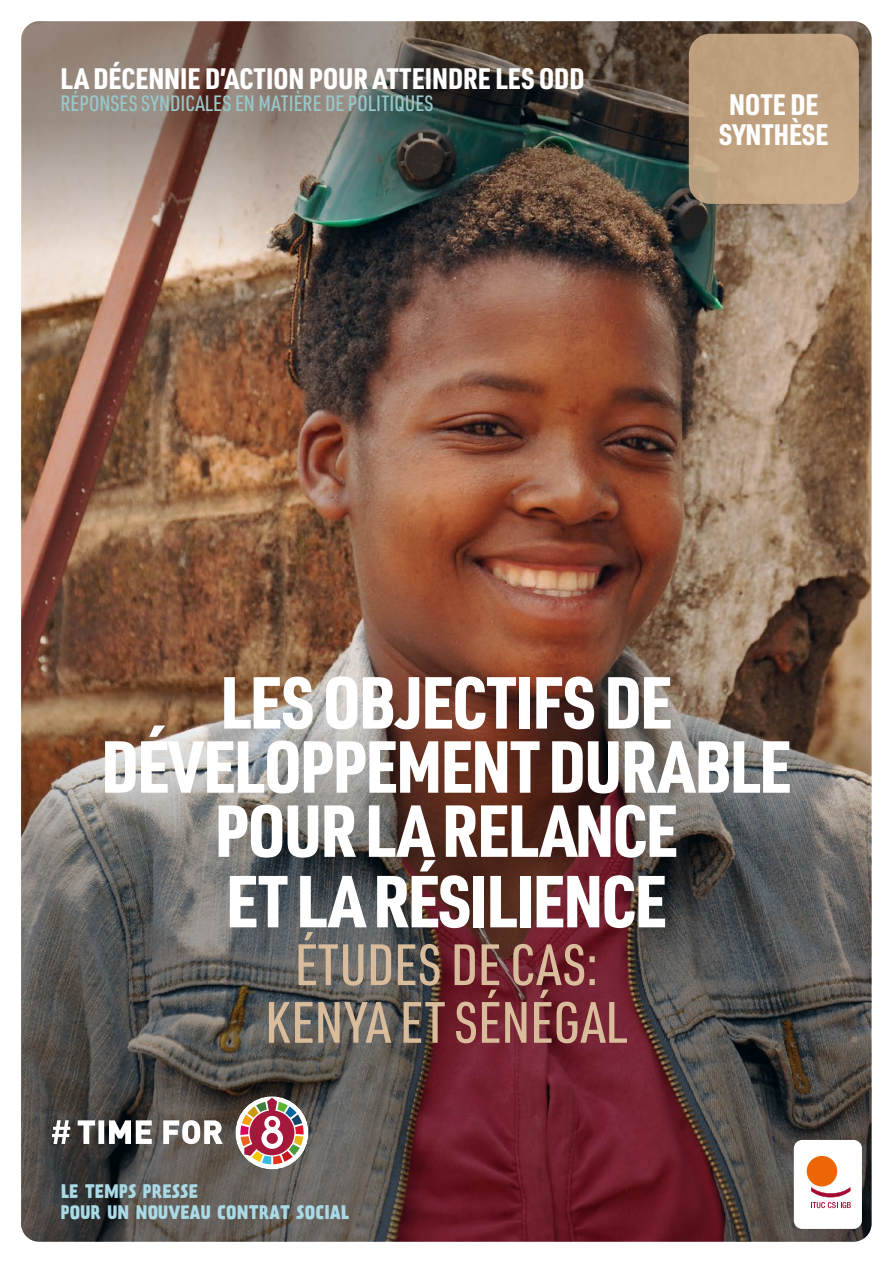
<style>
.page{position:relative;width:893px;height:1263px;background:#fff}
.page>*{position:absolute;margin:0;border:0;box-sizing:border-box;transform-origin:0 0}
.voetnoot{font:900 72px/64.1px "URWDIN Cond";letter-spacing:-.02em;color:#fff;text-align:center}
.voetnoot-2{font:500 57px "URWDIN Cond";color:#d8bc9c}
.voetnoot-3{font:900 29.1px/30px "URWDIN Cond";color:#fff;text-align:center}
.voetnoot-4{font:500 21.75px "URWDIN Cond";color:#98c8ca}
.t1{font:700 17.25px/20.5px "Prater Sans One";letter-spacing:.015em;color:#a9dae5}
</style>
<div class="page">
<img style="left:21px;top:21px;width:850px;height:1221px">
<img style="left:21px;top:657px;width:850px;height:585px;border-radius:18px">
<img style="left:21px;top:21px;width:851px;height:262px;border-radius:18px">
<svg style="left:235px;top:1096px;width:74px;height:73px"></svg>
<svg style="left:240px;top:1097px;width:64px;height:67px"></svg>
<svg style="left:52px;top:1120px;width:171px;height:24px"></svg>
<div style="left:794px;top:1140px;width:68px;height:89px;background:#fff;border-radius:9px"></div>
<div style="left:807px;top:1156px;width:30px;height:30px;background:#ec6608;border-radius:50%"></div>
<svg style="left:811px;top:1187px;width:40px;height:21px"></svg>
<div style="left:689px;top:34px;width:170px;height:170px;background:#c0a280;border-radius:21px"></div>
<p class="voetnoot-3" style="left:61px;top:62px;width:525px">LA DÉCENNIE D’ACTION POUR ATTEINDRE LES ODD</p>
<p class="voetnoot-4" style="left:61px;top:88px;width:374px">RÉPONSES SYNDICALES EN MATIÈRE DE POLITIQUES</p>
<p class="voetnoot-3" style="left:719px;top:89px;width:111px">NOTE DE<br>SYNTHÈSE</p>
<p class="voetnoot" style="left:101px;top:668px;width:692px">LES OBJECTIFS DE<br>DÉVELOPPEMENT DURABLE<br>POUR LA RELANCE</p>
<p class="voetnoot" style="left:226px;top:866px;width:442px">ET LA RÉSILIENCE</p>
<p class="voetnoot-2" style="left:295px;top:927px;width:305px">ÉTUDES DE CAS:</p>
<p class="voetnoot-2" style="left:265px;top:985px;width:364px">KENYA ET SÉNÉGAL</p>
<p class="t1" style="left:61px;top:1181px;width:290px">LE TEMPS PRESSE<br>POUR UN NOUVEAU CONTRAT SOCIAL</p>
</div>
